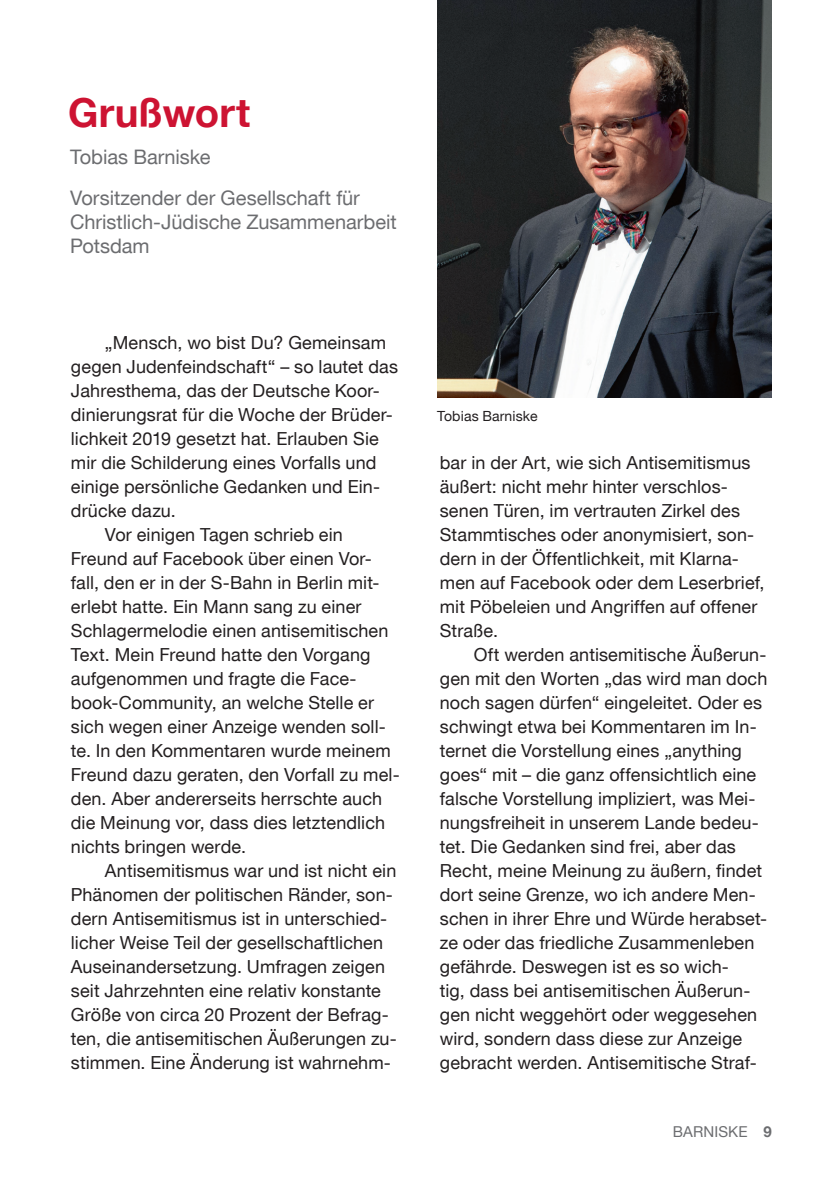
<style>
.page{position:relative;width:840px;height:1191px;background:#fff}
.page>*{position:absolute;margin:0;border:0;box-sizing:border-box;transform-origin:0 0}
.t1{font:700 40px "Helvetica Neue CE";letter-spacing:.005em;color:#cd1332}
.t2{font:20px/41px "Helvetica Neue CE";letter-spacing:-.005em;color:#6c6d70}
.t3{font:18px/24px "Helvetica Neue CE";letter-spacing:.005em;color:#231f20}
.t4{font:15px "Helvetica Neue CE";letter-spacing:.01em;color:#6c6d70}
.t5{font:14px "Helvetica Neue CE";letter-spacing:.01em;color:#231f20}
.s1{font-weight:700}
</style>
<div class="page">
<img style="left:437px;top:0;width:334px;height:397px">
<h1 class="t1" style="left:68px;top:88px;width:184px">Grußwort</h1>
<p class="t2" style="left:70px;top:137px;width:291px">Tobias Barniske<br>Vorsitzender der Gesellschaft für</p>
<p class="t2" style="left:70px;top:210px;width:328px;line-height:24px">Christlich-Jüdische Zusammenarbeit<br>Potsdam</p>
<p class="t3" style="left:105px;top:331px;width:282px">„Mensch, wo bist Du? Gemeinsam</p>
<p class="t3" style="left:71px;top:355px;width:328px">gegen Judenfeindschaft“ – so lautet das</p>
<p class="t3" style="left:71px;top:379px;width:310px">Jahresthema, das der Deutsche Koor-</p>
<p class="t3" style="left:71px;top:403px;width:323px">dinierungsrat für die Woche der Brüder-</p>
<p class="t3" style="left:71px;top:427px;width:309px">lichkeit 2019 gesetzt hat. Erlauben Sie</p>
<p class="t3" style="left:71px;top:451px;width:307px">mir die Schilderung eines Vorfalls und</p>
<p class="t3" style="left:71px;top:475px;width:310px">einige persönliche Gedanken und Ein-</p>
<p class="t3" style="left:71px;top:499px;width:106px">drücke dazu.</p>
<p class="t3" style="left:105px;top:523px;width:239px">Vor einigen Tagen schrieb ein</p>
<p class="t3" style="left:71px;top:547px;width:302px">Freund auf Facebook über einen Vor-</p>
<p class="t3" style="left:71px;top:571px;width:310px">fall, den er in der S-Bahn in Berlin mit-</p>
<p class="t3" style="left:71px;top:595px;width:292px">erlebt hatte. Ein Mann sang zu einer</p>
<p class="t3" style="left:71px;top:619px;width:319px">Schlagermelodie einen antisemitischen</p>
<p class="t3" style="left:71px;top:643px;width:301px">Text. Mein Freund hatte den Vorgang</p>
<p class="t3" style="left:71px;top:667px;width:287px">aufgenommen und fragte die Face-</p>
<p class="t3" style="left:71px;top:691px;width:304px">book-Community, an welche Stelle er</p>
<p class="t3" style="left:71px;top:715px;width:316px">sich wegen einer Anzeige wenden soll-</p>
<p class="t3" style="left:71px;top:739px;width:321px">te. In den Kommentaren wurde meinem</p>
<p class="t3" style="left:71px;top:763px;width:330px">Freund dazu geraten, den Vorfall zu mel-</p>
<p class="t3" style="left:71px;top:787px;width:312px">den. Aber andererseits herrschte auch</p>
<p class="t3" style="left:71px;top:811px;width:315px">die Meinung vor, dass dies letztendlich</p>
<p class="t3" style="left:71px;top:835px;width:176px">nichts bringen werde.</p>
<p class="t3" style="left:105px;top:859px;width:293px">Antisemitismus war und ist nicht ein</p>
<p class="t3" style="left:71px;top:883px;width:323px">Phänomen der politischen Ränder, son-</p>
<p class="t3" style="left:71px;top:907px;width:318px">dern Antisemitismus ist in unterschied-</p>
<p class="t3" style="left:71px;top:931px;width:313px">licher Weise Teil der gesellschaftlichen</p>
<p class="t3" style="left:71px;top:955px;width:315px">Auseinandersetzung. Umfragen zeigen</p>
<p class="t3" style="left:71px;top:979px;width:311px">seit Jahrzehnten eine relativ konstante</p>
<p class="t3" style="left:71px;top:1003px;width:319px">Größe von circa 20 Prozent der Befrag-</p>
<p class="t3" style="left:71px;top:1027px;width:327px">ten, die antisemitischen Äußerungen zu-</p>
<p class="t3" style="left:71px;top:1051px;width:321px">stimmen. Eine Änderung ist wahrnehm-</p>
<p class="t5" style="left:437px;top:407px;width:102px">Tobias Barniske</p>
<p class="t3" style="left:439px;top:451px;width:326px">bar in der Art, wie sich Antisemitismus äußert: nicht mehr hinter verschlos&shy;senen Türen, im vertrauten Zirkel des Stammtisches oder anonymisiert, son&shy;dern in der Öffentlichkeit, mit Klarna&shy;men auf Facebook oder dem Leserbrief, mit Pöbeleien und Angriffen auf offener Straße.</p>
<p class="t3" style="left:439px;top:643px;width:329px;text-indent:34px">Oft werden antisemitische Äußerun&shy;gen mit den Worten „das wird man doch noch sagen dürfen“ eingeleitet. Oder es schwingt etwa bei Kommentaren im In&shy;ternet die Vorstellung eines „anything goes“ mit – die ganz offensichtlich eine falsche Vorstellung impliziert, was Mei&shy;nungsfreiheit in unserem Lande bedeu&shy;tet. Die Gedanken sind frei, aber das Recht, meine Meinung zu äußern, findet dort seine Grenze, wo ich andere Men&shy;schen in ihrer Ehre und Würde herabset&shy;ze oder das friedliche Zusammenleben gefährde. Deswegen ist es so wich-<br>tig, dass bei antisemitischen Äußerun&shy;gen nicht weggehört oder weggesehen wird, sondern dass diese zur Anzeige gebracht werden. Antisemitische Straf-</p>
<p class="t4" style="left:672px;top:1122px;width:100px">BARNISKE <span class="s1">9</span></p>
</div>
